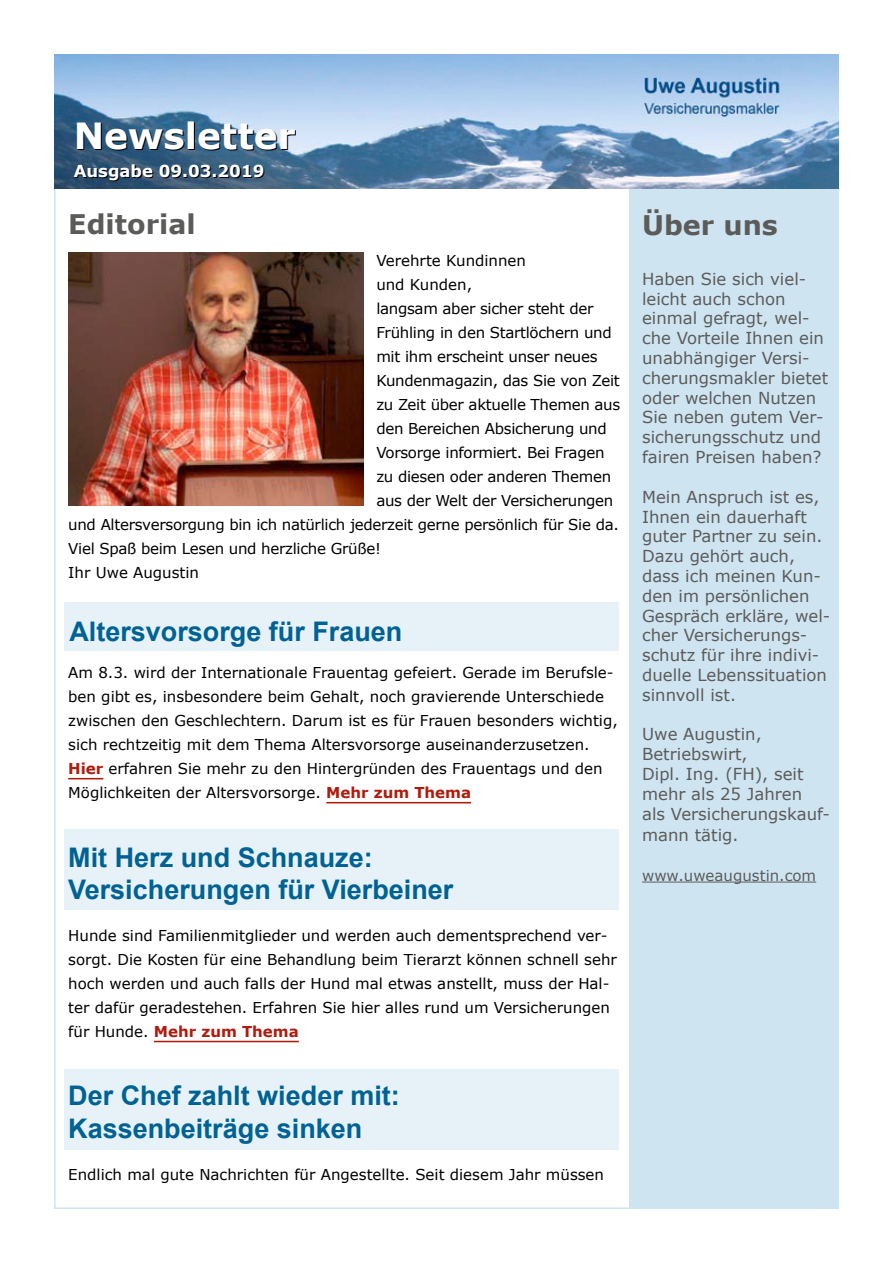
<style>
.page{position:relative;width:893px;height:1263px;background:#fff}
.page>*{position:absolute;margin:0;border:0;box-sizing:border-box;transform-origin:0 0}
.t1{font:700 36px "Verdana";color:#fff}
.t2{font:700 27px/32.4px "Arial";color:#006292}
.t3{font:700 27px "Verdana";color:#5b5b5a}
.t4{font:16.5px/19.8px "Verdana";color:#5b5b5a}
.t5{font:700 16.5px "Verdana";color:#fff}
.t6{font:15px/24px "Verdana";color:#000}
.t7{font:15px "Verdana";letter-spacing:-.02em;color:#000}
.t8{font:15px "Verdana";color:#5b5b5a}
.s1{font-weight:700;color:#af1b0c}
</style>
<div class="page">
<div style="left:64px;top:602px;width:555px;height:49px;background:#e7f1f8"></div>
<div style="left:64px;top:829px;width:555px;height:81px;background:#e7f1f8"></div>
<div style="left:64px;top:1069px;width:555px;height:81px;background:#e7f1f8"></div>
<hr style="left:68px;top:778px;width:35px;height:1px;background:#af1b0c">
<hr style="left:326px;top:802px;width:145px;height:1px;background:#af1b0c">
<hr style="left:154px;top:1041px;width:145px;height:1px;background:#af1b0c">
<div style="left:629px;top:189px;width:210px;height:1020px;background:#cfe4f1"></div>
<hr style="left:642px;top:882px;width:174px;height:1px;background:#5b5b5a">
<img style="left:54px;top:54px;width:785px;height:135px">
<img style="left:68px;top:252px;width:296px;height:254px">
<h1 class="t1" style="left:74px;top:110px;width:223px">Newsletter</h1>
<p class="t5" style="left:74px;top:160px;width:192px">Ausgabe 09.03.2019</p>
<h2 class="t3" style="left:68px;top:205px;width:129px">Editorial</h2>
<p class="t6" style="left:376px;top:249px;width:151px">Verehrte Kundinnen</p>
<p class="t6" style="left:376px;top:273px;width:97px">und Kunden,</p>
<p class="t7" style="left:376px;top:298px;width:219px">langsam aber sicher steht der</p>
<p class="t7" style="left:376px;top:322px;width:237px">Frühling in den Startlöchern und</p>
<p class="t7" style="left:376px;top:346px;width:223px">mit ihm erscheint unser neues</p>
<p class="t7" style="left:376px;top:370px;width:245px">Kundenmagazin, das Sie von Zeit</p>
<p class="t7" style="left:376px;top:394px;width:245px">zu Zeit über aktuelle Themen aus</p>
<p class="t7" style="left:376px;top:418px;width:232px">den Bereichen Absicherung und</p>
<p class="t7" style="left:376px;top:442px;width:230px">Vorsorge informiert. Bei Fragen</p>
<p class="t7" style="left:376px;top:466px;width:236px">zu diesen oder anderen Themen</p>
<p class="t7" style="left:376px;top:490px;width:239px">aus der Welt der Versicherungen</p>
<p class="t7" style="left:68px;top:514px;width:552px">und Altersversorgung bin ich natürlich jederzeit gerne persönlich für Sie da.</p>
<p class="t7" style="left:68px;top:538px;width:314px">Viel Spaß beim Lesen und herzliche Grüße!</p>
<p class="t6" style="left:68px;top:561px;width:132px">Ihr Uwe Augustin</p>
<h2 class="t2" style="left:69px;top:616px;width:335px">Altersvorsorge für Frauen</h2>
<p class="t6" style="left:68px;top:660px;width:551px">Am 8.3. wird der Internationale Frauentag gefeiert. Gerade im Berufsle&shy;ben gibt es, insbesondere beim Gehalt, noch gravierende Unterschiede zwischen den Geschlechtern. Darum ist es für Frauen besonders wichtig, sich rechtzeitig mit dem Thema Altersvorsorge auseinanderzusetzen.<br><span class="s1">Hier</span> erfahren Sie mehr zu den Hintergründen des Frauentags und den Möglichkeiten der Altersvorsorge. <span class="s1">Mehr zum Thema</span></p>
<h2 class="t2" style="left:68px;top:842px;width:387px">Mit Herz und Schnauze:<br>Versicherungen für Vierbeiner</h2>
<p class="t6" style="left:68px;top:923px;width:550px">Hunde sind Familienmitglieder und werden auch dementsprechend ver&shy;sorgt. Die Kosten für eine Behandlung beim Tierarzt können schnell sehr hoch werden und auch falls der Hund mal etwas anstellt, muss der Hal&shy;ter dafür geradestehen. Erfahren Sie hier alles rund um Versicherungen für Hunde. <span class="s1">Mehr zum Thema</span></p>
<h2 class="t2" style="left:68px;top:1080px;width:333px">Der Chef zahlt wieder mit:<br>Kassenbeiträge sinken</h2>
<p class="t6" style="left:68px;top:1162px;width:537px">Endlich mal gute Nachrichten für Angestellte. Seit diesem Jahr müssen</p>
<h2 class="t3" style="left:642px;top:206px;width:137px">Über uns</h2>
<p class="t4" style="left:642px;top:269px;width:188px">Haben Sie sich viel&shy;leicht auch schon einmal gefragt, wel&shy;che Vorteile Ihnen ein unabhängiger Versi&shy;cherungsmakler bietet oder welchen Nutzen<br>Sie neben gutem Ver&shy;sicherungsschutz und fairen Preisen haben?</p>
<p class="t4" style="left:642px;top:487px;width:190px">Mein Anspruch ist es,<br>Ihnen ein dauerhaft guter Partner zu sein.<br>Dazu gehört auch, dass ich meinen Kun&shy;den im persönlichen<br>Gespräch erkläre, wel&shy;cher Versicherungs&shy;schutz für ihre indivi&shy;duelle Lebenssituation sinnvoll ist.</p>
<p class="t4" style="left:642px;top:724px;width:189px">Uwe Augustin,<br>Betriebswirt,<br>Dipl. Ing. (FH), seit mehr als 25 Jahren<br>als Versicherungskauf-</p>
<p class="t4" style="left:642px;top:825px;width:98px">mann tätig.</p>
<p class="t8" style="left:642px;top:865px;width:176px">www.uweaugustin.com</p>
</div>
